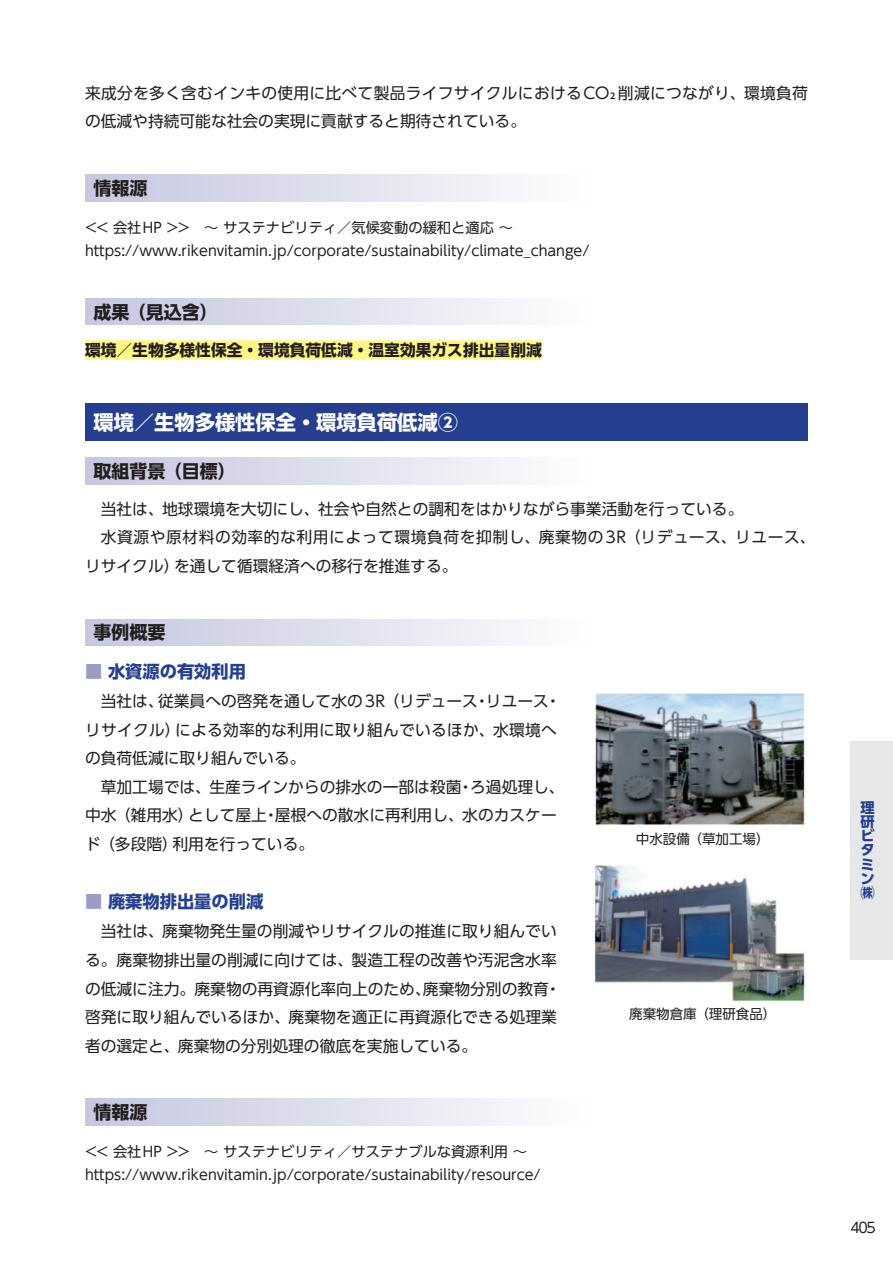
<style>
.page{position:relative;width:893px;height:1263px;background:#fff}
.page>*{position:absolute;margin:0;border:0;box-sizing:border-box;transform-origin:0 0}
.t1{font:700 20.25px "UD Shin Go Pr 6";color:#fff}
.t2{font:700 18px "UD Shin Go Pr 6";color:#231f20}
.t3{font:700 17.25px "UD Shin Go Pr 6";color:#253f8e}
.t4{font:15.75px/28.5px "UD Shin Go Pr 6";color:#231f20}
.t5{font:15.75px/28.5px "UD Shin Go Pr 6";letter-spacing:.02em;color:#231f20}
.t6{font:700 15.75px "UD Shin Go Pr 6";color:#231f20}
.t7{font:14.25px/22.5px "UD Shin Go Pr 6";color:#231f20}
.t8{font:700 14.25px/14.2px "UD Shin Go Pr 6";color:#253f8e}
.t9{font:13.5px "UD Shin Go Pr 6";color:#231f20}
.s1{color:#9b9bc6}
</style>
<div class="page">
<div style="left:850px;top:741px;width:43px;height:218px;background:#e6e7e9"></div>
<div style="left:85px;top:340px;width:457px;height:19px;background:#fff685"></div>
<div style="left:85px;top:175px;width:723px;height:26px;background:linear-gradient(to right,#cacae1,#fff)"></div>
<div style="left:85px;top:298px;width:723px;height:27px;background:linear-gradient(to right,#cacae1,#fff)"></div>
<div style="left:85px;top:403px;width:723px;height:37px;background:#253f8e"></div>
<div style="left:85px;top:457px;width:723px;height:27px;background:linear-gradient(to right,#cacae1,#fff)"></div>
<div style="left:85px;top:619px;width:723px;height:27px;background:linear-gradient(to right,#cacae1,#fff)"></div>
<div style="left:85px;top:1099px;width:723px;height:26px;background:linear-gradient(to right,#cacae1,#fff)"></div>
<img style="left:595px;top:693px;width:210px;height:133px">
<img style="left:594px;top:865px;width:212px;height:138px">
<p class="t5" style="left:85px;top:78px;width:724px">来成分を多く含むインキの使用に比べて製品ライフサイクルにおけるCO₂削減につながり、環境負荷の低減や持続可能な社会の実現に貢献すると期待されている。</p>
<p class="t2" style="left:94px;top:173px;width:55px">情報源</p>
<p class="t7" style="left:85px;top:216px;width:506px">&lt;&lt; 会社HP &gt;&gt;　～ サステナビリティ／気候変動の緩和と適応 ～https://www.rikenvitamin.jp/corporate/sustainability/climate_change/</p>
<p class="t2" style="left:94px;top:297px;width:126px">成果（見込含）</p>
<p class="t6" style="left:85px;top:337px;width:458px">環境／生物多様性保全・環境負荷低減・温室効果ガス排出量削減</p>
<p class="t1" style="left:94px;top:405px;width:366px">環境／生物多様性保全・環境負荷低減②</p>
<p class="t2" style="left:94px;top:456px;width:144px">取組背景（目標）</p>
<p class="t4" style="left:85px;top:494px;width:732px">　当社は、地球環境を大切にし、社会や自然との調和をはかりながら事業活動を行っている。<br>　水資源や原材料の効率的な利用によって環境負荷を抑制し、廃棄物の3R（リデュース、リユース、リサイクル）を通して循環経済への移行を推進する。</p>
<p class="t2" style="left:94px;top:618px;width:73px">事例概要</p>
<p class="t3" style="left:85px;top:657px;width:162px"><span class="s1">■</span> 水資源の有効利用</p>
<p class="t4" style="left:85px;top:687px;width:481px">　当社は、従業員への啓発を通して水の3R（リデュース・リユース・リサイクル）による効率的な利用に取り組んでいるほか、水環境への負荷低減に取り組んでいる。<br>　草加工場では、生産ラインからの排水の一部は殺菌・ろ過処理し、中水（雑用水）として屋上・屋根への散水に再利用し、水のカスケード（多段階）利用を行っている。</p>
<p class="t3" style="left:85px;top:887px;width:180px"><span class="s1">■</span> 廃棄物排出量の削減</p>
<p class="t4" style="left:85px;top:917px;width:477px">　当社は、廃棄物発生量の削減やリサイクルの推進に取り組んでいる。廃棄物排出量の削減に向けては、製造工程の改善や汚泥含水率の低減に注力。廃棄物の再資源化率向上のため、廃棄物分別の教育・啓発に取り組んでいるほか、廃棄物を適正に再資源化できる処理業者の選定と、廃棄物の分別処理の徹底を実施している。</p>
<p class="t2" style="left:94px;top:1097px;width:55px">情報源</p>
<p class="t7" style="left:85px;top:1140px;width:457px">&lt;&lt; 会社HP &gt;&gt;　～ サステナビリティ／サステナブルな資源利用 ～https://www.rikenvitamin.jp/corporate/sustainability/resource/</p>
<p class="t9" style="left:636px;top:828px;width:135px">中水設備（草加工場）</p>
<p class="t9" style="left:629px;top:1003px;width:149px">廃棄物倉庫（理研食品）</p>
<p class="t8" style="left:860px;top:800px;width:23px">理研ビタミン㈱</p>
<p class="t7" style="left:850px;top:1216px;width:27px">405</p>
</div>
